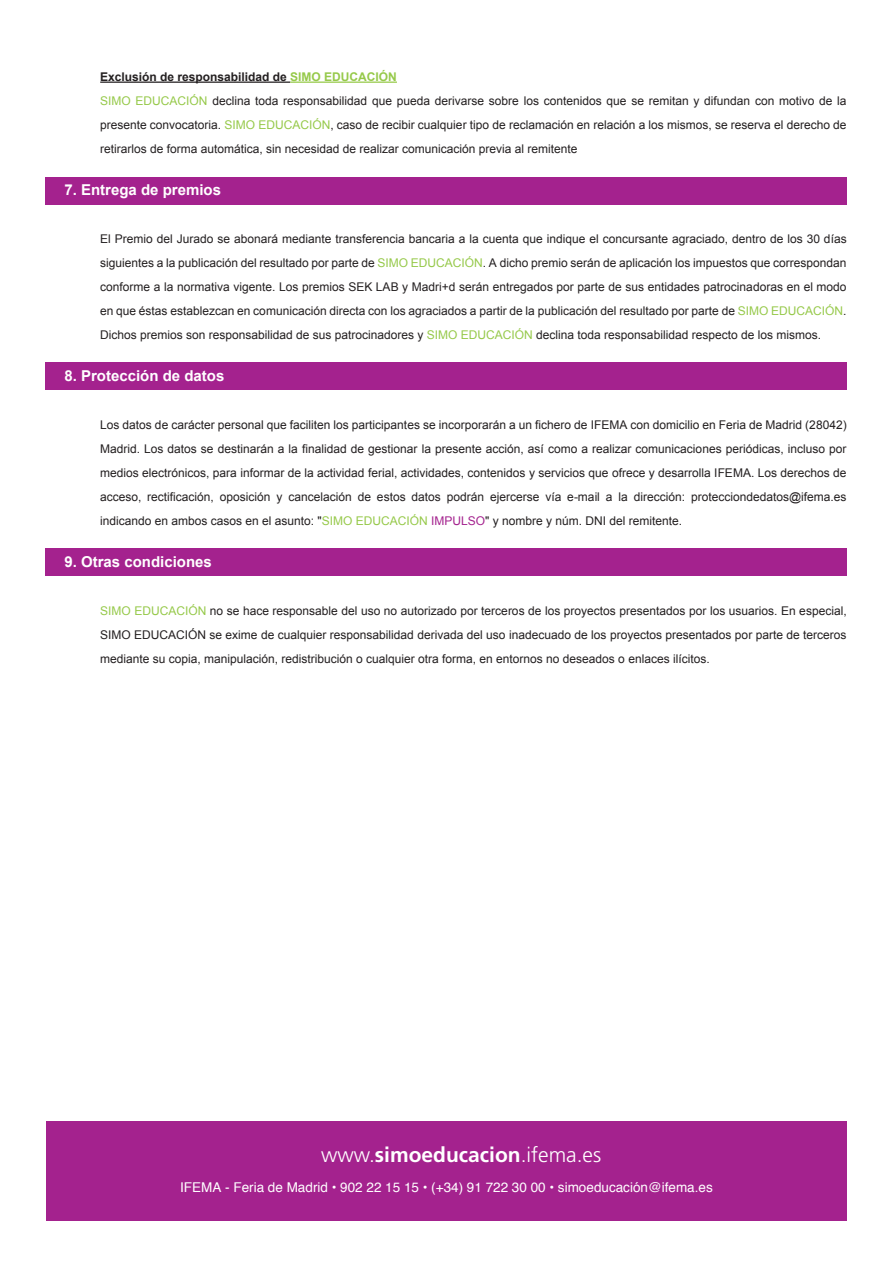
<style>
.page{position:relative;width:893px;height:1263px;background:#fff}
.page>*{position:absolute;margin:0;border:0;box-sizing:border-box;transform-origin:0 0}
.t1{font:300 21px "Frutiger";color:#fff}
.t2{font:700 15px "Arial";color:#fff}
.t3{font:13.5px "Helvetica";color:#fff}
.t4{font:12px/24px "Arial";color:#231f20;text-align:justify}
.s1{font-weight:700}
.s2{font-weight:700;color:#96c94a}
.s3{color:#96c94a}
.s4{color:#a4228e}
</style>
<div class="page">
<div style="left:46px;top:177px;width:801px;height:28px;background:#a4228e"></div>
<div style="left:46px;top:362px;width:801px;height:28px;background:#a4228e"></div>
<div style="left:46px;top:548px;width:801px;height:28px;background:#a4228e"></div>
<hr style="left:100px;top:82px;width:190px;height:1px;background:#231f20">
<hr style="left:290px;top:82px;width:107px;height:1px;background:#96c94a">
<div style="left:46px;top:1122px;width:801px;height:99px;background:#a4228e"></div>
<p class="t4" style="left:100px;top:65px;width:748px;text-align:left"><span class="s1">Exclusión de responsabilidad de</span> <span class="s2">SIMO EDUCACIÓN<br></span><span class="s3">SIMO EDUCACIÓN</span> declina toda responsabilidad que pueda derivarse sobre los contenidos que se remitan y difundan con motivo de la presente convocatoria. <span class="s3">SIMO EDUCACIÓN</span>, caso de recibir cualquier tipo de reclamación en relación a los mismos, se reserva el derecho de retirarlos de forma automática, sin necesidad de realizar comunicación previa al remitente</p>
<p class="t2" style="left:64px;top:180px;width:158px">7. Entrega de premios</p>
<p class="t4" style="left:100px;top:227px;width:748px">El Premio del Jurado se abonará mediante transferencia bancaria a la cuenta que indique el concursante agraciado, dentro de los 30 días siguientes a la publicación del resultado por parte de <span class="s3">SIMO EDUCACIÓN</span>. A dicho premio serán de aplicación los impuestos que correspondan conforme a la normativa vigente. Los premios SEK LAB y Madri+d serán entregados por parte de sus entidades patrocinadoras en el modo en que éstas establezcan en comunicación directa con los agraciados a partir de la publicación del resultado por parte de <span class="s3">SIMO EDUCACIÓN</span>.<br>Dichos premios son responsabilidad de sus patrocinadores y <span class="s3">SIMO EDUCACIÓN</span> declina toda responsabilidad respecto de los mismos.</p>
<p class="t2" style="left:64px;top:366px;width:162px">8. Protección de datos</p>
<p class="t4" style="left:100px;top:413px;width:748px">Los datos de carácter personal que faciliten los participantes se incorporarán a un fichero de IFEMA con domicilio en Feria de Madrid (28042)<br>Madrid. Los datos se destinarán a la finalidad de gestionar la presente acción, así como a realizar comunicaciones periódicas, incluso por medios electrónicos, para informar de la actividad ferial, actividades, contenidos y servicios que ofrece y desarrolla IFEMA. Los derechos de acceso, rectificación, oposición y cancelación de estos datos podrán ejercerse vía e-mail a la dirección: protecciondedatos@ifema.es indicando en ambos casos en el asunto: "<span class="s3">SIMO EDUCACIÓN</span> <span class="s4">IMPULSO</span>" y nombre y núm. DNI del remitente.</p>
<p class="t2" style="left:64px;top:552px;width:149px">9. Otras condiciones</p>
<p class="t4" style="left:100px;top:599px;width:748px"><span class="s3">SIMO EDUCACIÓN</span> no se hace responsable del uso no autorizado por terceros de los proyectos presentados por los usuarios. En especial, SIMO EDUCACIÓN se exime de cualquier responsabilidad derivada del uso inadecuado de los proyectos presentados por parte de terceros mediante su copia, manipulación, redistribución o cualquier otra forma, en entornos no deseados o enlaces ilícitos.</p>
<h1 class="t1" style="left:321px;top:1143px;width:282px">www.<span class="s1">simoeducacion</span>.ifema.es</h1>
<p class="t3" style="left:180px;top:1177px;width:534px">IFEMA - Feria de Madrid • 902 22 15 15 • (+34) 91 722 30 00 • simoeducación@ifema.es</p>
</div>
